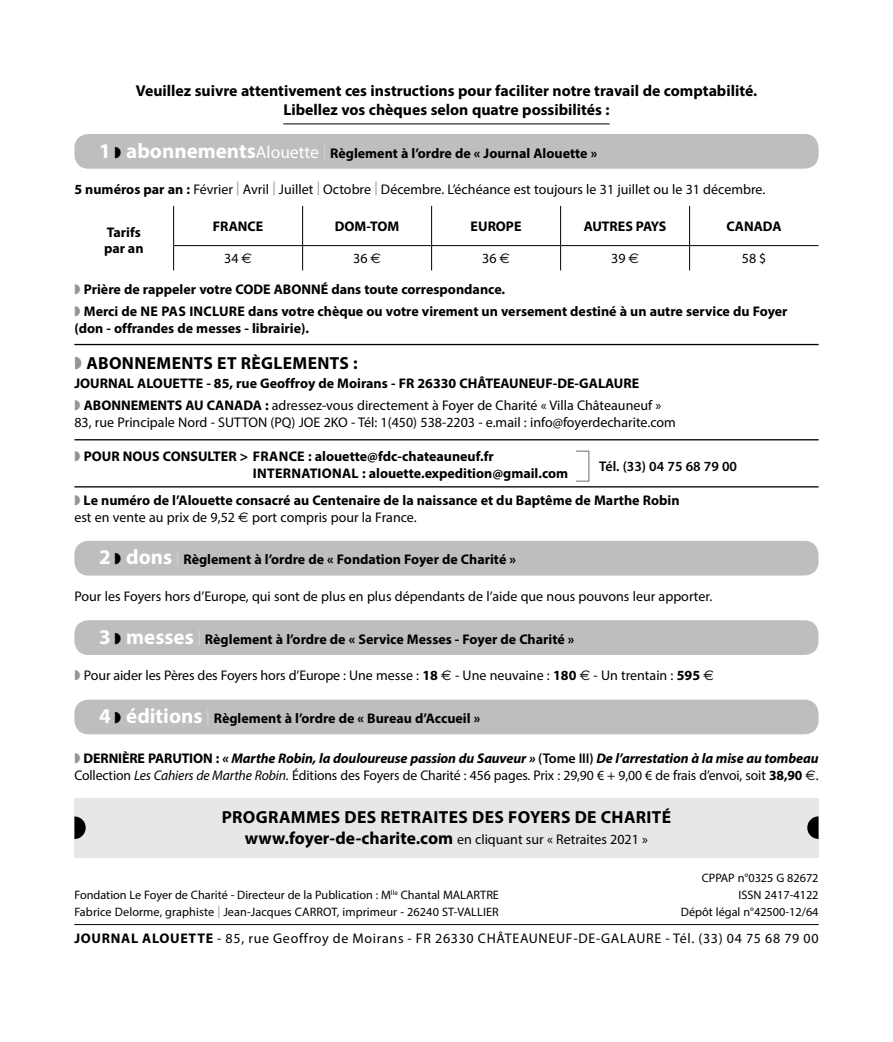
<style>
.page{position:relative;width:893px;height:1042px;background:#fff}
.page>*{position:absolute;margin:0;border:0;box-sizing:border-box;transform-origin:0 0}
.t1{font:700 17.5px "Myriad Pro";letter-spacing:.02em;color:#000}
.t2{font:700 15.75px/18.9px "Myriad Pro";color:#000;text-align:center}
.t3{font:700 14px/21.9px "Myriad Pro";color:#000}
.t4{font:14px/16.8px "Myriad Pro";color:#000}
.t5{font:14px "Myriad Pro";letter-spacing:.05em;color:#000}
.t6{font:600 14px "Myriad Pro";color:#000}
.t7{font:12.25px/17px "Myriad Pro";color:#000}
.s1{font-size:21px;color:#fff}
.s2{font-weight:400;font-size:17.5px;color:#fff}
.s3{font-weight:400;font-size:15.75px;color:#d1d3d4}
.s4{font-weight:700}
.s5{color:#939598}
.s6{font-family:"Euro Sans"}
.s7{font-weight:400}
.s8{font-family:"Euro Sans";font-weight:400}
.s9{font-weight:700;font-style:italic}
.s10{font-weight:600}
.s11{font-style:italic}
.s12{font-weight:700;font-size:17.5px}
</style>
<div class="page">
<hr style="left:74px;top:924px;width:745px;height:1px;background:#000">
<hr style="left:283px;top:123px;width:327px;height:1px;background:#000">
<div style="left:74px;top:134px;width:745px;height:35px;background:#bcbec0;border-radius:14px"></div>
<div style="left:74px;top:541px;width:745px;height:34px;background:#bcbec0;border-radius:14px"></div>
<div style="left:74px;top:620px;width:745px;height:35px;background:#bcbec0;border-radius:14px"></div>
<div style="left:74px;top:699px;width:745px;height:35px;background:#bcbec0;border-radius:14px"></div>
<div style="left:74px;top:798px;width:745px;height:59px;background:#e6e7e8"></div>
<svg style="left:74px;top:816px;width:12px;height:23px"></svg>
<svg style="left:807px;top:816px;width:12px;height:23px"></svg>
<hr style="left:302px;top:206px;width:1px;height:39px;background:#000">
<hr style="left:431px;top:206px;width:1px;height:39px;background:#000">
<hr style="left:560px;top:206px;width:1px;height:39px;background:#000">
<hr style="left:689px;top:206px;width:1px;height:39px;background:#000">
<hr style="left:174px;top:245px;width:129px;height:1px;background:#000">
<hr style="left:303px;top:245px;width:129px;height:1px;background:#000">
<svg style="left:302px;top:246px;width:1px;height:24px"></svg>
<hr style="left:432px;top:245px;width:129px;height:1px;background:#000">
<svg style="left:431px;top:246px;width:1px;height:24px"></svg>
<hr style="left:561px;top:245px;width:129px;height:1px;background:#000">
<svg style="left:560px;top:246px;width:1px;height:24px"></svg>
<hr style="left:690px;top:245px;width:129px;height:1px;background:#000">
<svg style="left:689px;top:246px;width:1px;height:24px"></svg>
<hr style="left:173px;top:206px;width:1px;height:40px;background:#000">
<svg style="left:173px;top:246px;width:1px;height:24px"></svg>
<hr style="left:74px;top:344px;width:745px;height:1px;background:#000">
<hr style="left:74px;top:439px;width:745px;height:1px;background:#000">
<hr style="left:74px;top:486px;width:745px;height:1px;background:#000">
<div style="left:576px;top:451px;width:13px;height:30px;border:1px solid #6d6e71"></div>
<p class="t2" style="left:136px;top:81px;width:623px">Veuillez suivre attentivement ces instructions pour faciliter notre travail de comptabilité.<br>Libellez vos chèques selon quatre possibilités :</p>
<p class="t3" style="left:99px;top:141px;width:500px"><span class="s1">1</span> ◗ <span class="s1">abonnements</span><span class="s2">Alouette</span> <span class="s3">|</span> Règlement à l’ordre de « Journal Alouette »</p>
<p class="t4" style="left:74px;top:181px;width:692px"><span class="s4">5 numéros par an :</span> Février <span class="s5">|</span> Avril <span class="s5">|</span> Juillet <span class="s5">|</span> Octobre <span class="s5">|</span> Décembre. L’échéance est toujours le 31 juillet ou le 31 décembre.</p>
<p class="t3" style="left:104px;top:224px;width:41px;line-height:15.8px">Tarifs par an</p>
<p class="t3" style="left:213px;top:215px;width:52px">FRANCE</p>
<p class="t3" style="left:335px;top:215px;width:66px">DOM-TOM</p>
<p class="t3" style="left:471px;top:215px;width:52px">EUROPE</p>
<p class="t3" style="left:584px;top:215px;width:84px">AUTRES PAYS</p>
<p class="t3" style="left:726px;top:215px;width:57px">CANADA</p>
<p class="t4" style="left:224px;top:250px;width:29px">34 <span class="s6">€</span></p>
<p class="t4" style="left:353px;top:250px;width:29px">36 <span class="s6">€</span></p>
<p class="t4" style="left:482px;top:250px;width:29px">36 <span class="s6">€</span></p>
<p class="t4" style="left:611px;top:250px;width:29px">39 <span class="s6">€</span></p>
<p class="t4" style="left:742px;top:250px;width:26px">58 $</p>
<p class="t3" style="left:74px;top:278px;width:715px"><span class="s5">◗</span> Prière de rappeler votre CODE ABONNÉ dans toute correspondance.<br><span class="s5">◗</span> Merci de NE PAS INCLURE dans votre chèque ou votre virement un versement destiné à un autre service du Foyer</p>
<p class="t3" style="left:74px;top:317px;width:236px">(don - offrandes de messes - librairie).</p>
<p class="t1" style="left:74px;top:352px;width:285px"><span class="s5">◗</span> ABONNEMENTS ET RÈGLEMENTS :</p>
<p class="t3" style="left:74px;top:372px;width:588px">JOURNAL ALOUETTE - 85, rue Geoffroy de Moirans - FR 26330 CHÂTEAUNEUF-DE-GALAURE<br><span class="s5">◗</span> ABONNEMENTS AU CANADA : <span class="s7">adressez-vous directement à Foyer de Charité « Villa Châteauneuf »</span></p>
<p class="t4" style="left:74px;top:414px;width:603px">83, rue Principale Nord - SUTTON (PQ) JOE 2KO - Tél: 1(450) 538-2203 - e.mail : info@foyerdecharite.com</p>
<p class="t3" style="left:253px;top:448px;width:317px;line-height:16.8px;text-indent:-178px"><span class="s5">◗</span> POUR NOUS CONSULTER &gt; FRANCE : alouette@fdc-chateauneuf.fr<br>INTERNATIONAL : alouette.expedition@gmail.com</p>
<p class="t3" style="left:74px;top:491px;width:607px;line-height:16.8px"><span class="s5">◗</span> Le numéro de l’Alouette consacré au Centenaire de la naissance et du Baptême de Marthe Robin <span class="s7">est en vente au prix de 9,52</span> <span class="s8">€</span> <span class="s7">port compris pour la France.</span></p>
<p class="t6" style="left:599px;top:458px;width:139px">Tél. (33) 04 75 68 79 00</p>
<p class="t3" style="left:99px;top:548px;width:418px"><span class="s1">2</span> ◗ <span class="s1">dons</span> <span class="s3">|</span> Règlement à l’ordre de « Fondation Foyer de Charité »</p>
<p class="t4" style="left:74px;top:588px;width:639px">Pour les Foyers hors d’Europe, qui sont de plus en plus dépendants de l’aide que nous pouvons leur apporter.</p>
<p class="t3" style="left:99px;top:627px;width:477px"><span class="s1">3</span> ◗ <span class="s1">messes</span> <span class="s3">|</span> Règlement à l’ordre de « Service Messes - Foyer de Charité »</p>
<p class="t4" style="left:74px;top:667px;width:641px"><span class="s5">◗</span> Pour aider les Pères des Foyers hors d’Europe : Une messe : <span class="s4">18</span> <span class="s6">€</span> - Une neuvaine : <span class="s4">180</span> <span class="s6">€</span> - Un trentain : <span class="s4">595</span> <span class="s6">€</span></p>
<p class="t3" style="left:99px;top:707px;width:383px"><span class="s1">4</span> ◗ <span class="s1">éditions</span> <span class="s3">|</span> Règlement à l’ordre de « Bureau d’Accueil »</p>
<p class="t4" style="left:74px;top:750px;width:746px"><span class="s5">◗</span> <span class="s4">DERNIÈRE PARUTION :</span> <span class="s9">« Marthe Robin, la douloureuse passion du Sauveur »</span> <span class="s10">(Tome III)</span> <span class="s9">De l’arrestation à la mise au tombeau<br></span>Collection <span class="s11">Les Cahiers de Marthe Robin.</span> Éditions des Foyers de Charité : 456 pages. Prix : 29,90 € + 9,00 € de frais d’envoi, soit <span class="s4">38,90</span> <span class="s6">€</span>.</p>
<p class="t1" style="left:222px;top:806px;width:451px">PROGRAMMES DES RETRAITES DES FOYERS DE CHARITÉ</p>
<p class="t4" style="left:245px;top:831px;width:405px"><span class="s12">www.foyer-de-charite.com</span> en cliquant sur « Retraites 2021 »</p>
<p class="t7" style="left:681px;top:869px;width:139px;text-align:right">CPPAP n°0325 G 82672<br>ISSN 2417-4122<br>Dépôt légal n°42500-12/64</p>
<p class="t7" style="left:74px;top:886px;width:426px">Fondation Le Foyer de Charité - Directeur de la Publication : M<sup>lle</sup> Chantal MALARTRE<br>Fabrice Delorme, graphiste <span class="s5">|</span> Jean-Jacques CARROT, imprimeur - 26240 ST-VALLIER</p>
<p class="t5" style="left:74px;top:929px;width:746px"><span class="s4">JOURNAL ALOUETTE</span> - 85, rue Geoffroy de Moirans - FR 26330 CHÂTEAUNEUF-DE-GALAURE - Tél. (33) 04 75 68 79 00</p>
</div>
